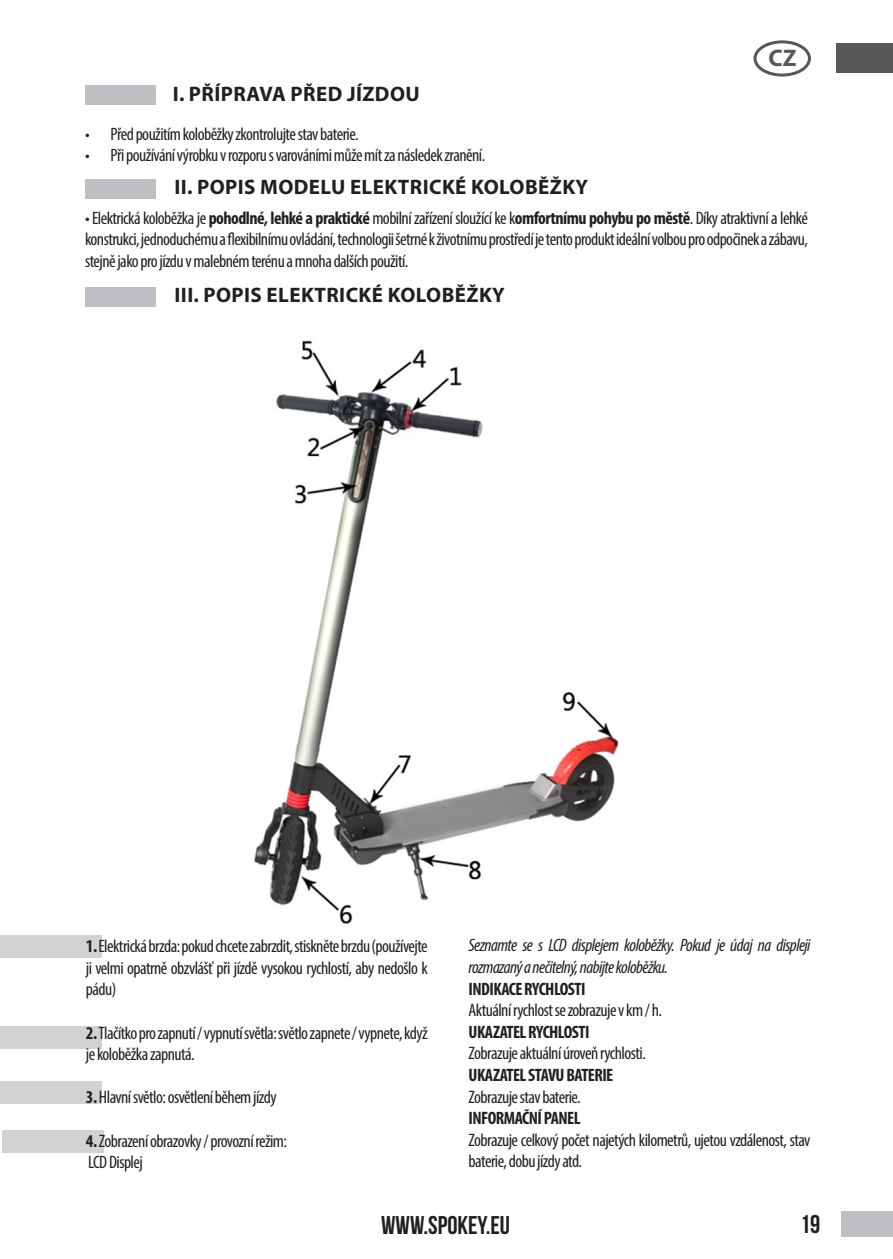
<style>
.page{position:relative;width:893px;height:1259px;background:#fff}
.page>*{position:absolute;margin:0;border:0;box-sizing:border-box;transform-origin:0 0}
.t1{font:25.5px "Bebas Neue";color:#231f20}
.t2{font:700 24px "Myriad Pro";color:#57585a}
.t3{font:700 21px "Myriad Pro";letter-spacing:.02em;color:#231f20}
.t4{font:condensed 18px/21.6px "Myriad Pro";letter-spacing:-.03em;color:#231f20}
.t5{font:italic condensed 18px/21.6px "Myriad Pro";letter-spacing:-.03em;color:#231f20}
.t6{font:700 condensed 18px "Myriad Pro";letter-spacing:-.03em;color:#231f20}
.s1{font-weight:700}
</style>
<div class="page">
<div style="left:842px;top:1211px;width:51px;height:26px;background:#bebfc2"></div>
<div style="left:2px;top:1129px;width:102px;height:23px;background:#d1d2d4"></div>
<div style="left:837px;top:44px;width:56px;height:29px;background:#57585a"></div>
<div style="left:753px;top:40px;width:58px;height:37px;border:3px solid #57585a;border-radius:50%"></div>
<div style="left:0;top:935px;width:101px;height:23px;background:#d1d2d4"></div>
<div style="left:0;top:1026px;width:101px;height:23px;background:#d1d2d4"></div>
<div style="left:0;top:1081px;width:101px;height:23px;background:#d1d2d4"></div>
<img style="left:254px;top:340px;width:365px;height:584px">
<div style="left:85px;top:179px;width:71px;height:19px;background:#bebfc2"></div>
<div style="left:85px;top:287px;width:71px;height:19px;background:#bebfc2"></div>
<div style="left:85px;top:85px;width:71px;height:20px;background:#bebfc2"></div>
<p class="t3" style="left:173px;top:80px;width:248px">I. PŘÍPRAVA PŘED JÍZDOU</p>
<p class="t4" style="left:85px;top:123px;width:275px">• Před použitím koloběžky zkontrolujte stav baterie.</p>
<p class="t4" style="left:85px;top:144px;width:402px">• Při používání výrobku v rozporu s varováními může mít za následek zranění.</p>
<p class="t3" style="left:175px;top:174px;width:415px">II. POPIS MODELU ELEKTRICKÉ KOLOBĚŽKY</p>
<h2 class="t2" style="left:769px;top:42px;width:30px">CZ</h2>
<p class="t4" style="left:85px;top:207px;width:724px;text-align:justify">• Elektrická koloběžka je <span class="s1">pohodlné, lehké a praktické</span> mobilní zařízení sloužící ke k<span class="s1">omfortnímu pohybu po městě</span>. Díky atraktivní a lehké konstrukci, jednoduchému a flexibilnímu ovládání, technologii šetrné k životnímu prostředí je tento produkt ideální volbou pro odpočinek a zábavu, stejně jako pro jízdu v malebném terénu a mnoha dalších použití.</p>
<p class="t3" style="left:175px;top:282px;width:332px">III. POPIS ELEKTRICKÉ KOLOBĚŽKY</p>
<p class="t4" style="left:86px;top:935px;width:343px;text-align:justify"><span class="s1">1.</span> Elektrická brzda: pokud chcete zabrzdit, stiskněte brzdu (používejte ji velmi opatrně obzvlášť při jízdě vysokou rychlostí, aby nedošlo k pádu)</p>
<p class="t4" style="left:86px;top:1021px;width:343px"><span class="s1">2.</span> Tlačítko pro zapnutí / vypnutí světla: světlo zapnete / vypnete, když je koloběžka zapnutá.</p>
<p class="t4" style="left:86px;top:1086px;width:192px"><span class="s1">3.</span> Hlavní světlo: osvětlení během jízdy</p>
<p class="t4" style="left:86px;top:1129px;width:203px"><span class="s1">4.</span> Zobrazení obrazovky / provozní režim:<br>LCD Displej</p>
<p class="t5" style="left:469px;top:934px;width:343px">Seznamte se s LCD displejem koloběžky. Pokud je údaj na displeji rozmazaný a nečitelný, nabijte koloběžku.</p>
<p class="t6" style="left:469px;top:977px;width:118px">INDIKACE RYCHLOSTI</p>
<p class="t4" style="left:469px;top:999px;width:195px">Aktuální rychlost se zobrazuje v km / h.</p>
<p class="t6" style="left:469px;top:1020px;width:122px">UKAZATEL RYCHLOSTI</p>
<p class="t4" style="left:469px;top:1042px;width:179px">Zobrazuje aktuální úroveň rychlosti.</p>
<p class="t6" style="left:469px;top:1063px;width:146px">UKAZATEL STAVU BATERIE</p>
<p class="t4" style="left:469px;top:1085px;width:114px">Zobrazuje stav baterie.</p>
<p class="t6" style="left:469px;top:1107px;width:113px">INFORMAČNÍ PANEL</p>
<p class="t4" style="left:469px;top:1128px;width:343px">Zobrazuje celkový počet najetých kilometrů, ujetou vzdálenost, stav baterie, dobu jízdy atd.</p>
<h1 class="t1" style="left:381px;top:1211px;width:130px">WWW.SPOKEY.EU</h1>
<h1 class="t1" style="left:800px;top:1210px;width:22px">19</h1>
</div>
